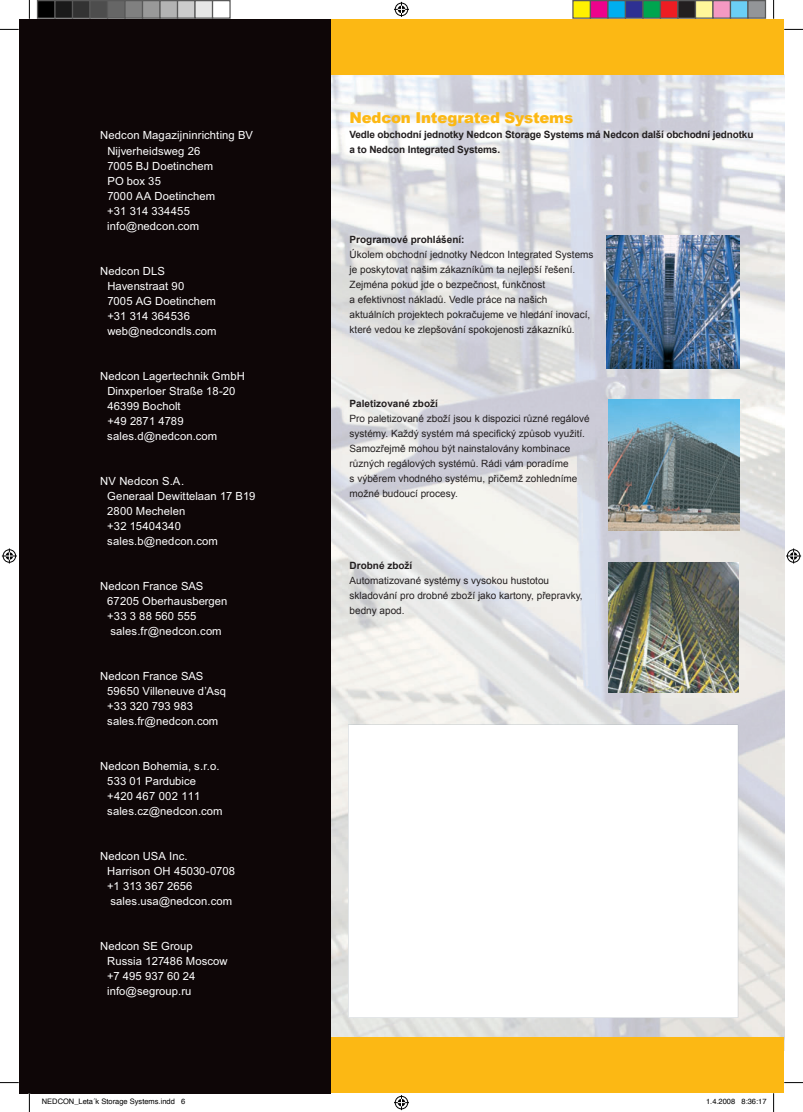
<style>
.page{position:relative;width:803px;height:1112px;background:#fff}
.page>*{position:absolute;margin:0;border:0;box-sizing:border-box;transform-origin:0 0}
.t1{font:15px "Arial Black CE";letter-spacing:-.015em;color:#fcb814}
.t2{font:11.25px/15px "Arial CE";letter-spacing:.01em;color:#fff}
.t3{font:10px/15px "Arial CE";color:#231f20}
.t4{font:700 10px/15px "Arial CE";letter-spacing:-.015em;color:#231f20}
.t5{font:7.5px "Helvetica";color:#000}
</style>
<div class="page">
<img style="left:331px;top:74px;width:454px;height:976px">
<svg style="left:348px;top:724px;width:390px;height:293px"></svg>
<div style="left:331px;top:19px;width:453px;height:55px;background:#fcb814"></div>
<div style="left:331px;top:1037px;width:453px;height:55px;background:#fcb814"></div>
<div style="left:19px;top:19px;width:312px;height:1073px;background:#0e0607"></div>
<img style="left:608px;top:562px;width:130px;height:130px">
<img style="left:607px;top:235px;width:132px;height:133px">
<img style="left:608px;top:399px;width:131px;height:131px">
<svg style="left:0;top:29px;width:19px;height:1px"></svg>
<svg style="left:784px;top:29px;width:19px;height:1px"></svg>
<svg style="left:0;top:1082px;width:19px;height:1px"></svg>
<svg style="left:784px;top:1082px;width:19px;height:1px"></svg>
<svg style="left:29px;top:0;width:1px;height:19px"></svg>
<svg style="left:29px;top:1092px;width:1px;height:19px"></svg>
<svg style="left:773px;top:0;width:1px;height:19px"></svg>
<svg style="left:773px;top:1092px;width:1px;height:19px"></svg>
<svg style="left:394px;top:2px;width:15px;height:15px"></svg>
<svg style="left:394px;top:1095px;width:15px;height:14px"></svg>
<svg style="left:2px;top:548px;width:15px;height:15px"></svg>
<svg style="left:786px;top:548px;width:15px;height:15px"></svg>
<div style="left:38px;top:1px;width:17px;height:17px;background:#000"></div>
<div style="left:37px;top:0;width:19px;height:19px;border:1px solid #595959"></div>
<div style="left:55px;top:1px;width:18px;height:17px;background:#1a1a1a"></div>
<div style="left:54px;top:0;width:19px;height:19px;border:1px solid #595959"></div>
<div style="left:73px;top:1px;width:17px;height:17px;background:#333"></div>
<div style="left:72px;top:0;width:19px;height:19px;border:1px solid #595959"></div>
<div style="left:90px;top:1px;width:18px;height:17px;background:#4d4d4d"></div>
<div style="left:89px;top:0;width:19px;height:19px;border:1px solid #595959"></div>
<div style="left:108px;top:1px;width:17px;height:17px;background:#666"></div>
<div style="left:107px;top:0;width:19px;height:19px;border:1px solid #595959"></div>
<div style="left:125px;top:1px;width:18px;height:17px;background:#808080"></div>
<div style="left:124px;top:0;width:19px;height:19px;border:1px solid #595959"></div>
<div style="left:143px;top:1px;width:17px;height:17px;background:#999"></div>
<div style="left:142px;top:0;width:19px;height:19px;border:1px solid #595959"></div>
<div style="left:160px;top:1px;width:18px;height:17px;background:#b3b3b3"></div>
<div style="left:159px;top:0;width:19px;height:19px;border:1px solid #595959"></div>
<div style="left:178px;top:1px;width:17px;height:17px;background:#ccc"></div>
<div style="left:177px;top:0;width:19px;height:19px;border:1px solid #595959"></div>
<div style="left:195px;top:1px;width:18px;height:17px;background:#e6e6e6"></div>
<div style="left:194px;top:0;width:19px;height:19px;border:1px solid #595959"></div>
<div style="left:212px;top:0;width:19px;height:19px;border:1px solid #595959"></div>
<div style="left:573px;top:1px;width:17px;height:17px;background:#fff101"></div>
<div style="left:572px;top:0;width:19px;height:19px;border:1px solid #595959"></div>
<div style="left:590px;top:1px;width:18px;height:17px;background:#ed028c"></div>
<div style="left:590px;top:0;width:18px;height:19px;border:1px solid #595959"></div>
<div style="left:608px;top:1px;width:17px;height:17px;background:#00aeef"></div>
<div style="left:607px;top:0;width:19px;height:19px;border:1px solid #595959"></div>
<div style="left:625px;top:1px;width:18px;height:17px;background:#2e3092"></div>
<div style="left:625px;top:0;width:18px;height:19px;border:1px solid #595959"></div>
<div style="left:643px;top:1px;width:17px;height:17px;background:#00a54f"></div>
<div style="left:642px;top:0;width:19px;height:19px;border:1px solid #595959"></div>
<div style="left:660px;top:1px;width:18px;height:17px;background:#ee1d23"></div>
<div style="left:660px;top:0;width:18px;height:19px;border:1px solid #595959"></div>
<div style="left:678px;top:1px;width:17px;height:17px;background:#231f20"></div>
<div style="left:677px;top:0;width:19px;height:19px;border:1px solid #595959"></div>
<div style="left:695px;top:1px;width:18px;height:17px;background:#fff79a"></div>
<div style="left:695px;top:0;width:18px;height:19px;border:1px solid #595959"></div>
<div style="left:713px;top:1px;width:17px;height:17px;background:#f499c2"></div>
<div style="left:712px;top:0;width:19px;height:19px;border:1px solid #595959"></div>
<div style="left:730px;top:1px;width:18px;height:17px;background:#6bcff6"></div>
<div style="left:730px;top:0;width:18px;height:19px;border:1px solid #595959"></div>
<div style="left:748px;top:1px;width:17px;height:17px;background:#939598"></div>
<div style="left:747px;top:0;width:19px;height:19px;border:1px solid #595959"></div>
<p class="t2" style="left:107px;top:128px;width:147px;text-indent:-7px">Nedcon Magazijninrichting BV<br>Nijverheidsweg 26<br>7005 BJ Doetinchem<br>PO box 35<br>7000 AA Doetinchem<br>+31 314 334455 info@nedcon.com</p>
<p class="t2" style="left:107px;top:263px;width:111px;text-indent:-7px">Nedcon DLS<br>Havenstraat 90<br>7005 AG Doetinchem +31 314 364536 web@nedcondls.com</p>
<p class="t2" style="left:107px;top:368px;width:139px;text-indent:-7px">Nedcon Lagertechnik GmbH<br>Dinxperloer Straße 18-20<br>46399 Bocholt<br>+49 2871 4789 sales.d@nedcon.com</p>
<p class="t2" style="left:107px;top:473px;width:150px;text-indent:-7px">NV Nedcon S.A.<br>Generaal Dewittelaan 17 B19<br>2800 Mechelen<br>+32 15404340 sales.b@nedcon.com</p>
<p class="t2" style="left:107px;top:578px;width:122px;text-indent:-7px">Nedcon France SAS<br>67205 Oberhausbergen +33 3 88 560 555 sales.fr@nedcon.com</p>
<p class="t2" style="left:107px;top:668px;width:120px;text-indent:-7px">Nedcon France SAS<br>59650 Villeneuve d’Asq +33 320 793 983 sales.fr@nedcon.com</p>
<p class="t2" style="left:107px;top:758px;width:117px;text-indent:-7px">Nedcon Bohemia, s.r.o.<br>533 01 Pardubice +420 467 002 111 sales.cz@nedcon.com</p>
<p class="t2" style="left:107px;top:848px;width:129px;text-indent:-7px">Nedcon USA Inc.<br>Harrison OH 45030-0708 +1 313 367 2656 sales.usa@nedcon.com</p>
<p class="t2" style="left:107px;top:938px;width:122px;text-indent:-7px">Nedcon SE Group<br>Russia 127486 Moscow +7 495 937 60 24 info@segroup.ru</p>
<h1 class="t1" style="left:350px;top:108px;width:225px">Nedcon Integrated Systems</h1>
<p class="t4" style="left:350px;top:127px;width:405px">Vedle obchodní jednotky Nedcon Storage Systems má Nedcon další obchodní jednotku a to Nedcon Integrated Systems.</p>
<p class="t4" style="left:350px;top:232px;width:117px">Programové prohlášení:</p>
<p class="t3" style="left:350px;top:247px;width:245px">Úkolem obchodní jednotky Nedcon Integrated Systems je poskytovat našim zákazníkům ta nejlepší řešení.<br>Zejména pokud jde o bezpečnost, funkčnost<br>a efektivnost nákladů. Vedle práce na našich aktuálních projektech pokračujeme ve hledání inovací, které vedou ke zlepšování spokojenosti zákazníků.</p>
<p class="t4" style="left:350px;top:395px;width:90px">Paletizované zboží</p>
<p class="t3" style="left:350px;top:410px;width:242px">Pro paletizované zboží jsou k dispozici různé regálové systémy. Každý systém má specifický způsob využití.<br>Samozřejmě mohou být nainstalovány kombinace různých regálových systémů. Rádi vám poradíme<br>s výběrem vhodného systému, přičemž zohledníme možné budoucí procesy.</p>
<p class="t4" style="left:350px;top:558px;width:64px">Drobné zboží</p>
<p class="t3" style="left:350px;top:573px;width:235px">Automatizované systémy s vysokou hustotou skladování pro drobné zboží jako kartony, přepravky, bedny apod.</p>
<p class="t5" style="left:42px;top:1095px;width:145px">NEDCON_Leták Storage Systems.indd 6</p>
<p class="t5" style="left:706px;top:1095px;width:62px">1.4.2008 8:36:17</p>
</div>
